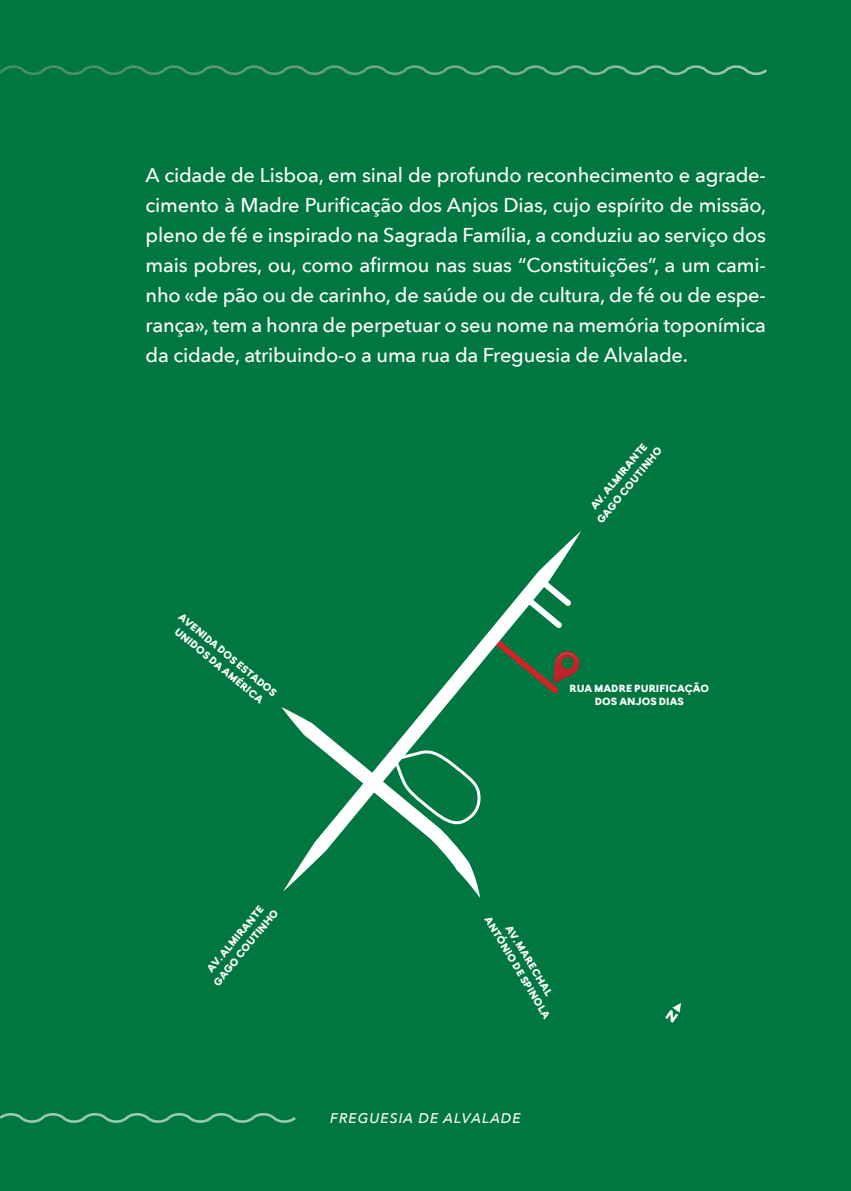
<style>
.page{position:relative;width:851px;height:1191px;background:#fff}
.page>*{position:absolute;margin:0;border:0;box-sizing:border-box;transform-origin:0 0}
.t1{font:500 20px/30px "Avenir Next";letter-spacing:-.01em;color:#fff;text-align:justify}
.t2{font:italic 500 14px "Avenir Next";letter-spacing:.075em;color:#fff}
.t3{font:900 11.4px/13.6px "Firme";letter-spacing:.01em;color:#fff;text-align:center}
</style>
<div class="page">
<div style="left:0;top:0;width:850px;height:1191px;background:#007740"></div>
<svg style="left:0;top:65px;width:767px;height:10px"></svg>
<svg style="left:0;top:1113px;width:296px;height:10px"></svg>
<svg style="left:426px;top:531px;width:155px;height:176px"></svg>
<svg style="left:281px;top:707px;width:200px;height:191px"></svg>
<svg style="left:484px;top:573px;width:97px;height:126px"></svg>
<svg style="left:672px;top:1003px;width:9px;height:10px"></svg>
<p class="t1" style="left:146px;top:159px;width:622px">A cidade de Lisboa, em sinal de profundo reconhecimento e agrade&shy;cimento à Madre Purificação dos Anjos Dias, cujo espírito de missão, pleno de fé e inspirado na Sagrada Família, a conduziu ao serviço dos mais pobres, ou, como afirmou nas suas “Constituições”, a um cami&shy;nho «de pão ou de carinho, de saúde ou de cultura, de fé ou de espe&shy;rança», tem a honra de perpetuar o seu nome na memória toponímica da cidade, atribuindo-o a uma rua da Freguesia de Alvalade.</p>
<p class="t3" style="left:185px;top:610px;width:125px;rotate:40deg">AVENIDA DOS ESTADOS<br>UNIDOS DA AMÉRICA</p>
<p class="t3" style="left:583px;top:508px;width:97px;rotate:-50deg">AV. ALMIRANTE<br>GAGO COUTINHO</p>
<p class="t3" style="left:569px;top:681px;width:141px">RUA MADRE PURIFICAÇÃO<br>DOS ANJOS DIAS</p>
<p class="t3" style="left:199px;top:970px;width:97px;rotate:-50deg">AV. ALMIRANTE<br>GAGO COUTINHO</p>
<p class="t3" style="left:504px;top:906px;width:118px;rotate:59deg">AV. MARECHAL<br>ANTÓNIO DE SPINOLA</p>
<p class="t2" style="left:330px;top:1106px;width:192px">FREGUESIA DE ALVALADE</p>
</div>
